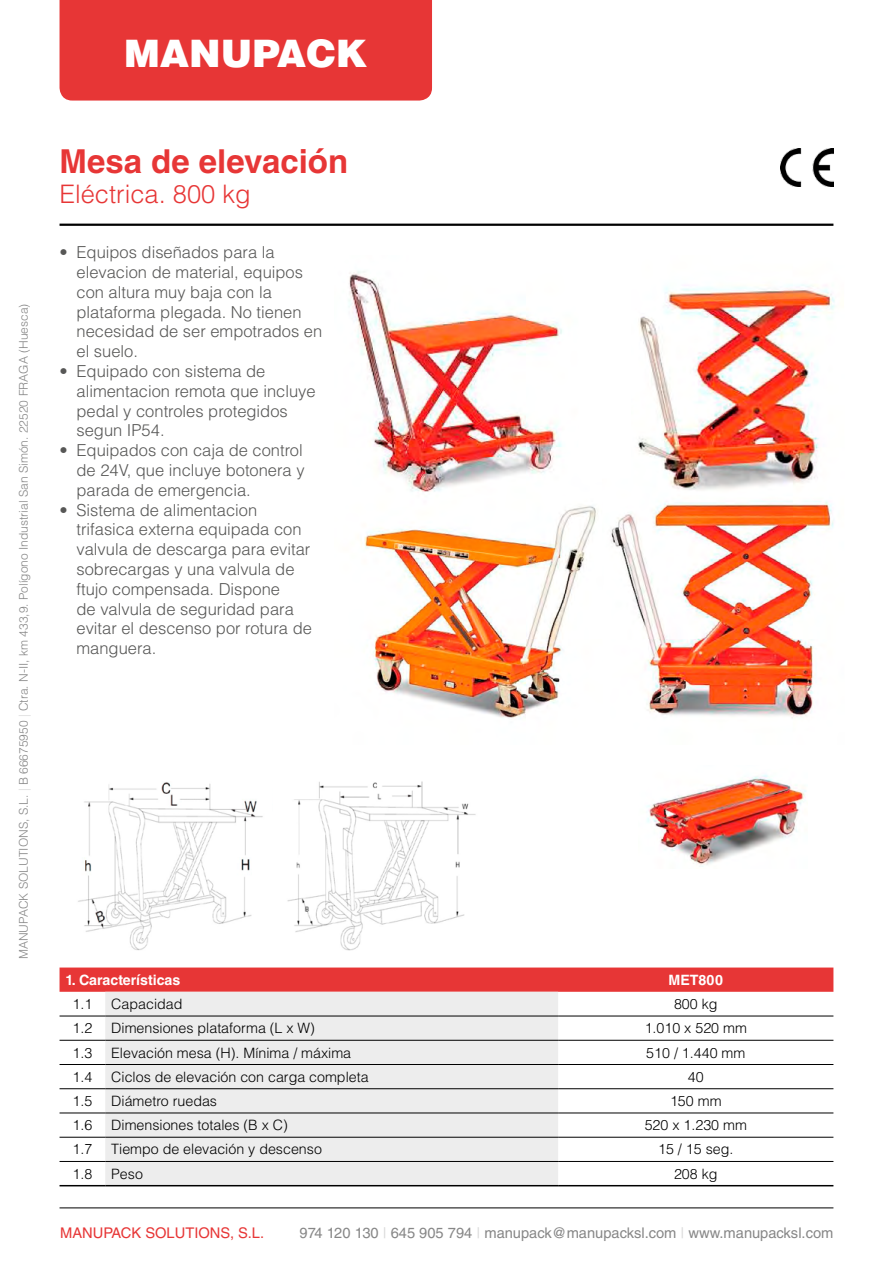
<style>
.page{position:relative;width:893px;height:1263px;background:#fff}
.page>*{position:absolute;margin:0;border:0;box-sizing:border-box;transform-origin:0 0}
.t1{font:900 37.95px "Helvetica LT Std";color:#fff}
.t2{font:700 33px "Helvetica LT Std";color:#e73636}
.t3{font:300 25.5px "Helvetica LT Std";color:#e73636}
.t4{font:300 16.5px/19.8px "Helvetica LT Std";color:#575756}
.t5{font:14.7px "Helvetica LT Std";color:#878787}
.t6{font:14.7px "Helvetica LT Std";color:#e73636}
.t7{font:300 14.25px "Helvetica LT Std";color:#000}
.t8{font:700 14.25px "Helvetica LT Std";color:#fff}
.t9{font:300 12px "Helvetica LT Std";color:#878787}
.s1{color:#dadada}
</style>
<div class="page">
<div style="left:60px;top:0;width:372px;height:101px;background:#e73636"></div>
<hr style="left:60px;top:1207px;width:773px;height:1px;background:#000">
<hr style="left:60px;top:224px;width:773px;height:2px;background:#000">
<img style="left:780px;top:149px;width:53px;height:38px">
<svg style="left:60px;top:967px;width:773px;height:25px;background:#e73c3c"></svg>
<div style="left:105px;top:992px;width:453px;height:193px;background:#ededed"></div>
<hr style="left:60px;top:1016px;width:45px;height:1px;background:#000">
<hr style="left:105px;top:1016px;width:453px;height:1px;background:#000">
<hr style="left:558px;top:1016px;width:275px;height:1px;background:#000">
<hr style="left:60px;top:1040px;width:45px;height:1px;background:#000">
<hr style="left:105px;top:1040px;width:453px;height:1px;background:#000">
<hr style="left:558px;top:1040px;width:275px;height:1px;background:#000">
<hr style="left:60px;top:1064px;width:45px;height:1px;background:#000">
<hr style="left:105px;top:1064px;width:453px;height:1px;background:#000">
<hr style="left:558px;top:1064px;width:275px;height:1px;background:#000">
<hr style="left:60px;top:1088px;width:45px;height:1px;background:#000">
<hr style="left:105px;top:1088px;width:453px;height:1px;background:#000">
<hr style="left:558px;top:1088px;width:275px;height:1px;background:#000">
<hr style="left:60px;top:1113px;width:45px;height:1px;background:#000">
<hr style="left:105px;top:1113px;width:453px;height:1px;background:#000">
<hr style="left:558px;top:1113px;width:275px;height:1px;background:#000">
<hr style="left:60px;top:1137px;width:45px;height:1px;background:#000">
<hr style="left:105px;top:1137px;width:453px;height:1px;background:#000">
<hr style="left:558px;top:1137px;width:275px;height:1px;background:#000">
<hr style="left:60px;top:1161px;width:45px;height:1px;background:#000">
<hr style="left:105px;top:1161px;width:453px;height:1px;background:#000">
<hr style="left:558px;top:1161px;width:275px;height:1px;background:#000">
<hr style="left:60px;top:1185px;width:45px;height:1px;background:#000">
<hr style="left:105px;top:1185px;width:453px;height:1px;background:#000">
<hr style="left:558px;top:1185px;width:275px;height:1px;background:#000">
<img style="left:78px;top:782px;width:185px;height:168px">
<img style="left:287px;top:781px;width:189px;height:170px">
<img style="left:348px;top:271px;width:487px;height:448px">
<img style="left:646px;top:774px;width:160px;height:93px">
<h1 class="t1" style="left:124px;top:29px;width:245px">MANUPACK</h1>
<p class="t9" style="left:16px;top:959px;width:657px;rotate:-90deg">MANUPACK SOLUTIONS, S.L. <span class="s1">|</span> B 66675950 <span class="s1">|</span> Ctra. N-II, km 433,9. Polígono Industrial San Simón. 22520 FRAGA (Huesca)</p>
<h2 class="t2" style="left:60px;top:141px;width:290px">Mesa de elevación</h2>
<h3 class="t3" style="left:60px;top:178px;width:193px">Eléctrica. 800 kg</h3>
<p class="t4" style="left:77px;top:242px;width:247px;text-indent:-17px">• Equipos diseñados para la elevacion de material, equipos con altura muy baja con la plataforma plegada. No tienen necesidad de ser empotrados en el suelo.</p>
<p class="t4" style="left:77px;top:361px;width:241px;text-indent:-17px">• Equipado con sistema de alimentacion remota que incluye pedal y controles protegidos segun IP54.</p>
<p class="t4" style="left:77px;top:440px;width:230px;text-align:justify;text-indent:-17px">• Equipados con caja de control de 24V, que incluye botonera y parada de emergencia.</p>
<p class="t4" style="left:77px;top:500px;width:237px;text-indent:-17px">• Sistema de alimentacion trifasica externa equipada con valvula de descarga para evitar sobrecargas y una valvula de ftujo compensada. Dispone<br>de valvula de seguridad para evitar el descenso por rotura de manguera.</p>
<p class="t8" style="left:66px;top:971px;width:116px">1. Características</p>
<p class="t8" style="left:669px;top:971px;width:56px">MET800</p>
<p class="t7" style="left:72px;top:995px;width:21px">1.1</p>
<p class="t7" style="left:111px;top:995px;width:73px">Capacidad</p>
<p class="t7" style="left:674px;top:995px;width:45px">800 kg</p>
<p class="t7" style="left:72px;top:1019px;width:21px">1.2</p>
<p class="t7" style="left:111px;top:1019px;width:205px">Dimensiones plataforma (L x W)</p>
<p class="t7" style="left:645px;top:1019px;width:104px">1.010 x 520 mm</p>
<p class="t7" style="left:72px;top:1043px;width:21px">1.3</p>
<p class="t7" style="left:111px;top:1043px;width:241px">Elevación mesa (H). Mínima / máxima</p>
<p class="t7" style="left:646px;top:1043px;width:101px">510 / 1.440 mm</p>
<p class="t7" style="left:72px;top:1068px;width:21px">1.4</p>
<p class="t7" style="left:111px;top:1068px;width:259px">Ciclos de elevación con carga completa</p>
<p class="t7" style="left:688px;top:1068px;width:17px">40</p>
<p class="t7" style="left:72px;top:1092px;width:21px">1.5</p>
<p class="t7" style="left:111px;top:1092px;width:107px">Diámetro ruedas</p>
<p class="t7" style="left:670px;top:1092px;width:53px">150 mm</p>
<p class="t7" style="left:72px;top:1116px;width:21px">1.6</p>
<p class="t7" style="left:111px;top:1116px;width:178px">Dimensiones totales (B x C)</p>
<p class="t7" style="left:645px;top:1116px;width:104px">520 x 1.230 mm</p>
<p class="t7" style="left:72px;top:1140px;width:21px">1.7</p>
<p class="t7" style="left:111px;top:1140px;width:212px">Tiempo de elevación y descenso</p>
<p class="t7" style="left:658px;top:1140px;width:77px">15 / 15 seg.</p>
<p class="t7" style="left:72px;top:1165px;width:21px">1.8</p>
<p class="t7" style="left:111px;top:1165px;width:33px">Peso</p>
<p class="t7" style="left:674px;top:1165px;width:45px">208 kg</p>
<p class="t6" style="left:60px;top:1224px;width:205px">MANUPACK SOLUTIONS, S.L.</p>
<p class="t5" style="left:299px;top:1224px;width:535px">974 120 130 <span class="s1">|</span> 645 905 794 <span class="s1">|</span> manupack@manupacksl.com <span class="s1">|</span> www.manupacksl.com</p>
</div>
